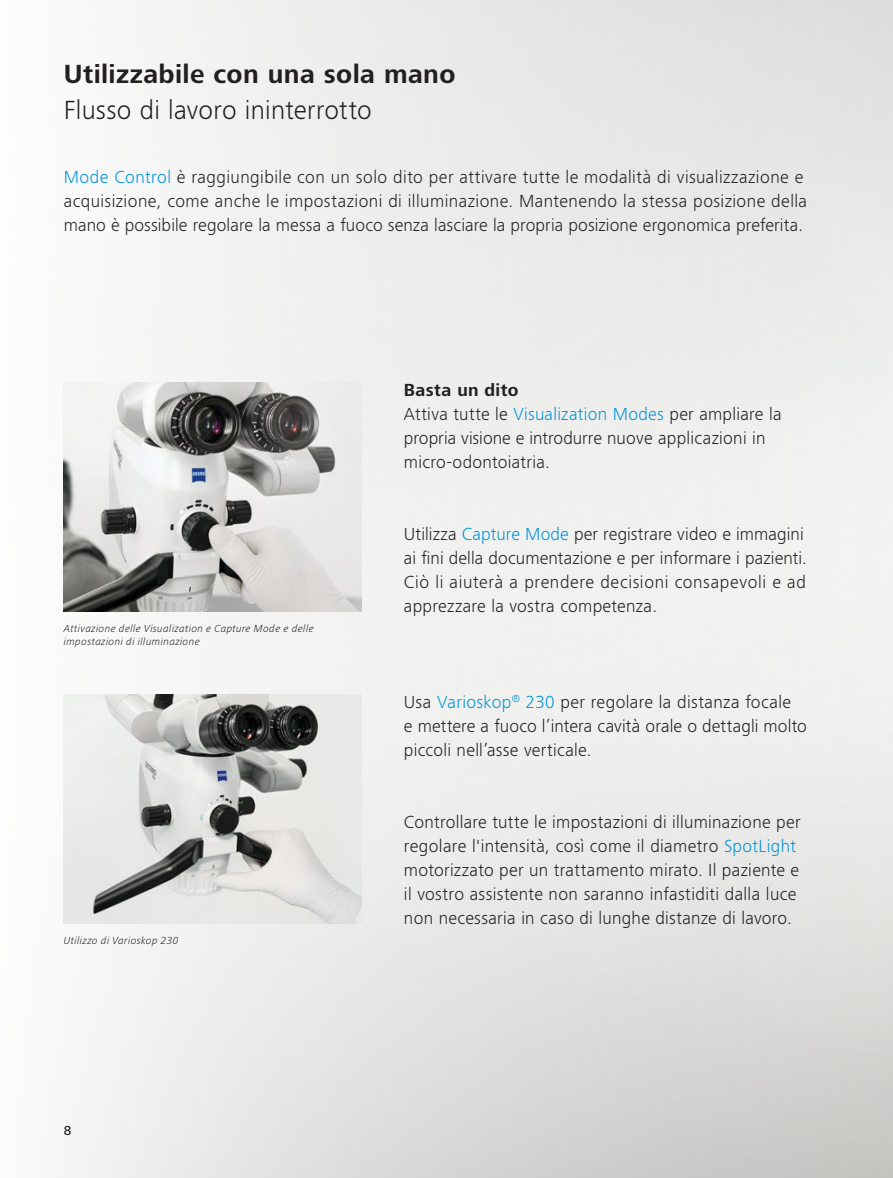
<style>
.page{position:relative;width:893px;height:1178px;background:#fff}
.page>*{position:absolute;margin:0;border:0;box-sizing:border-box;transform-origin:0 0}
.t1{font:700 27px "ZEISS Frutiger Next W1 G";letter-spacing:.015em;color:#231f20}
.t2{font:300 27px "ZEISS Frutiger Next W1 G";letter-spacing:.01em;color:#231f20}
.t3{font:300 18px/24px "ZEISS Frutiger Next W1 G";letter-spacing:.015em;color:#231f20}
.t4{font:500 13.5px "ZEISS Frutiger Next W1 G";color:#231f20}
.t5{font:italic 300 10.5px/13.5px "ZEISS Frutiger Next W1 G";letter-spacing:.04em;color:#231f20}
.s1{color:#0095d9}
.s2{font-weight:700}
</style>
<div class="page">
<img style="left:63px;top:0;width:830px;height:1178px">
<img style="left:64px;top:383px;width:297px;height:228px">
<img style="left:64px;top:695px;width:297px;height:228px">
<h1 class="t1" style="left:64px;top:55px;width:393px">Utilizzabile con una sola mano</h1>
<h1 class="t2" style="left:64px;top:92px;width:310px">Flusso di lavoro ininterrotto</h1>
<p class="t3" style="left:64px;top:164px;width:745px"><span class="s1">Mode Control</span> è raggiungibile con un solo dito per attivare tutte le modalità di visualizzazione e acquisizione, come anche le impostazioni di illuminazione. Mantenendo la stessa posizione della mano è possibile regolare la messa a fuoco senza lasciare la propria posizione ergonomica preferita.</p>
<p class="t3" style="left:404px;top:377px;width:379px"><span class="s2">Basta un dito<br></span>Attiva tutte le <span class="s1">Visualization Modes</span> per ampliare la propria visione e introdurre nuove applicazioni in micro-odontoiatria.</p>
<p class="t5" style="left:64px;top:621px;width:252px">Attivazione delle Visualization e Capture Mode e delle impostazioni di illuminazione</p>
<p class="t5" style="left:64px;top:933px;width:116px">Utilizzo di Varioskop 230</p>
<p class="t4" style="left:64px;top:1121px;width:9px">8</p>
<p class="t3" style="left:404px;top:521px;width:405px">Utilizza <span class="s1">Capture Mode</span> per registrare video e immagini ai fini della documentazione e per informare i pazienti.<br>Ciò li aiuterà a prendere decisioni consapevoli e ad apprezzare la vostra competenza.</p>
<p class="t3" style="left:404px;top:689px;width:404px">Usa <span class="s1">Varioskop</span><sup>®</sup> <span class="s1">230</span> per regolare la distanza focale<br>e mettere a fuoco l’intera cavità orale o dettagli molto piccoli nell’asse verticale.</p>
<p class="t3" style="left:404px;top:809px;width:398px">Controllare tutte le impostazioni di illuminazione per regolare l'intensità, così come il diametro <span class="s1">SpotLight </span>motorizzato per un trattamento mirato. Il paziente e il vostro assistente non saranno infastiditi dalla luce non necessaria in caso di lunghe distanze di lavoro.</p>
</div>
